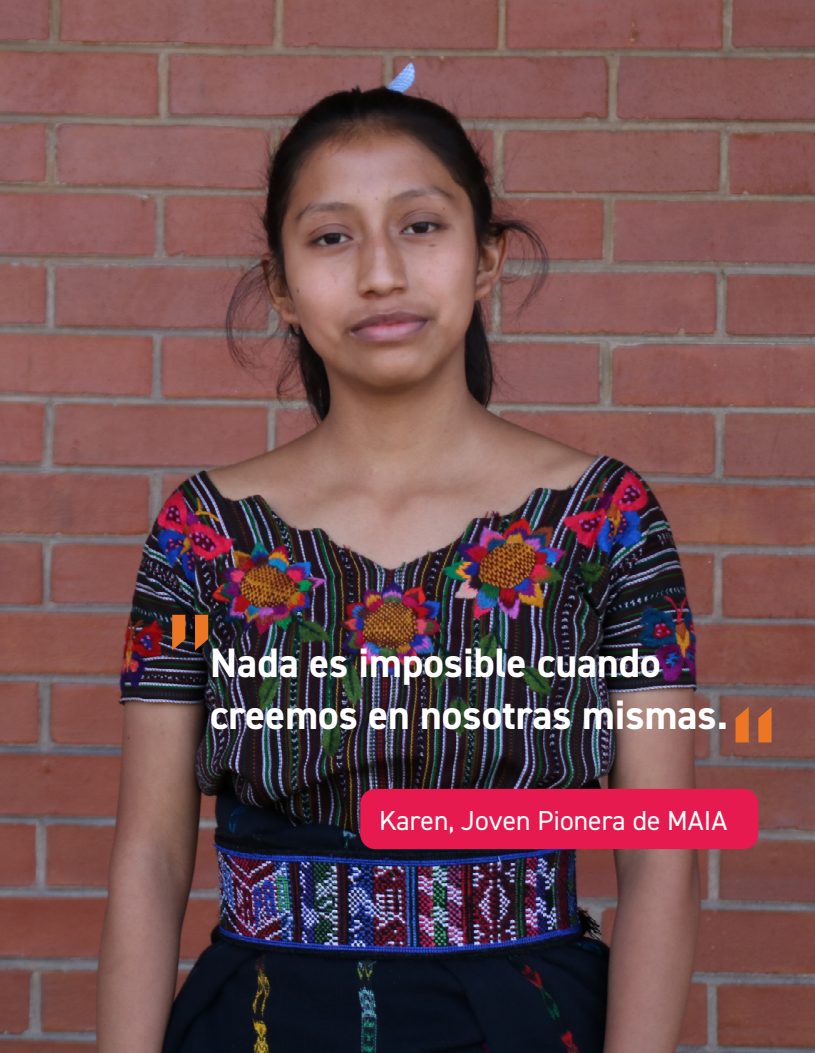
<style>
.page{position:relative;width:815px;height:1053px;background:#fff}
.page>*{position:absolute;margin:0;border:0;box-sizing:border-box;transform-origin:0 0}
.t1{font:137.5px "DIN2014";color:#ec7624}
.t2{font:700 41.25px/51.2px "DIN2014";color:#fff}
.t3{font:27.5px "DIN2014";color:#fff}
</style>
<div class="page">
<img style="left:0;top:0;width:815px;height:1052px">
<div style="left:360px;top:788px;width:398px;height:61px;background:#e61a4f;border-radius:15px"></div>
<h1 class="t1" style="left:164px;top:583px;width:55px">”</h1>
<p class="t2" style="left:210px;top:637px;width:519px">Nada es imposible cuando creemos en nosotras mismas.</p>
<h1 class="t1" style="left:727px;top:682px;width:55px">“</h1>
<p class="t3" style="left:379px;top:803px;width:350px">Karen, Joven Pionera de MAIA</p>
</div>
